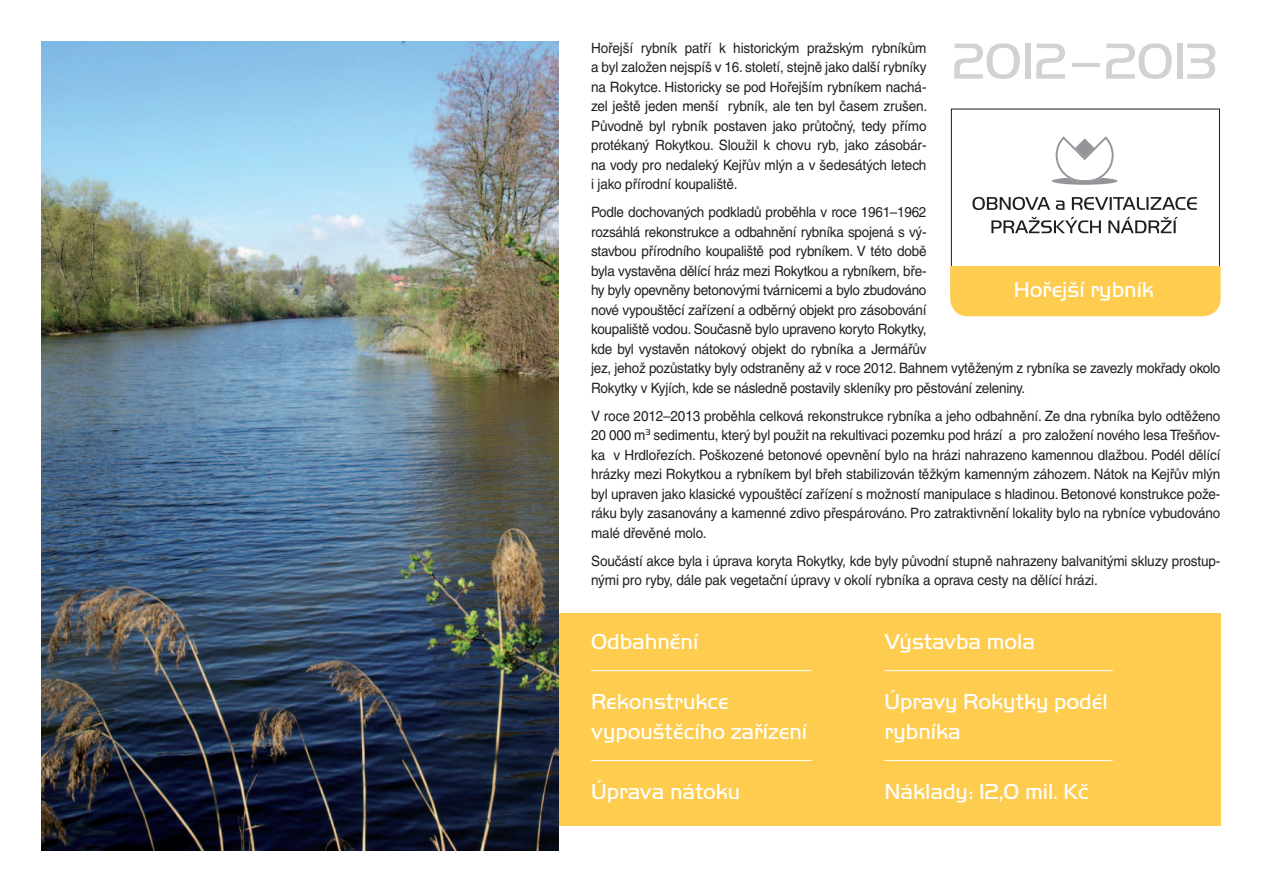
<style>
.page{position:relative;width:1263px;height:893px;background:#fff}
.page>*{position:absolute;margin:0;border:0;box-sizing:border-box;transform-origin:0 0}
.letopocet{font:52.5px "Handel Gothic DOT Ligh";letter-spacing:-.005em;color:#d1d2d4}
.Handel_15{font:22.5px/30px "Handel Gothic DOT Ligh";color:#fff}
.Handel_15_bez{font:22.5px "Handel Gothic DOT Ligh";color:#fff}
.Nazev{font:22.5px "Handel Gothic DOT Ligh";color:#fff}
.text{font:14.25px/19.5px "Helvetica CE";letter-spacing:-.02em;color:#231f20;text-align:justify;scale:.95 1}
</style>
<div class="page">
<div style="left:472px;top:613px;width:748px;height:213px;background:#fecc4e"></div>
<hr style="left:591px;top:670px;width:220px;height:1px;background:#fff">
<hr style="left:591px;top:760px;width:220px;height:1px;background:#fff">
<div style="left:951px;top:109px;width:269px;height:178px;border:1px solid #231f20"></div>
<svg style="left:972px;top:197px;width:78px;height:13px"></svg>
<svg style="left:1056px;top:201px;width:8px;height:9px"></svg>
<svg style="left:1072px;top:197px;width:125px;height:13px"></svg>
<svg style="left:991px;top:217px;width:110px;height:16px"></svg>
<svg style="left:1108px;top:217px;width:70px;height:16px"></svg>
<svg style="left:1052px;top:136px;width:65px;height:49px"></svg>
<div style="left:950px;top:266px;width:270px;height:50px;background:#fecc4e"></div>
<img style="left:41px;top:41px;width:517px;height:809px">
<hr style="left:884px;top:670px;width:229px;height:1px;background:#fff">
<hr style="left:884px;top:760px;width:229px;height:1px;background:#fff">
<p class="text" style="left:591px;top:38px;width:355px">Hořejší rybník patří k historickým pražským rybníkům a byl založen nejspíš v 16. století, stejně jako další rybníky na Rokytce. Historicky se pod Hořejším rybníkem nachá&shy;zel ještě jeden menší rybník, ale ten byl časem zrušen.<br>Původně byl rybník postaven jako průtočný, tedy přímo protékaný Rokytkou. Sloužil k chovu ryb, jako zásobár&shy;na vody pro nedaleký Kejřův mlýn a v šedesátých letech i jako přírodní koupaliště.</p>
<p class="text" style="left:591px;top:202px;width:664px;text-align:left">Podle dochovaných podkladů proběhla v roce 1961–1962<br>rozsáhlá rekonstrukce a odbahnění rybníka spojená s vý-<br>stavbou přírodního koupaliště pod rybníkem. V této době<br>byla vystavěna dělící hráz mezi Rokytkou a rybníkem, bře-<br>hy byly opevněny betonovými tvárnicemi a bylo zbudováno<br>nové vypouštěcí zařízení a odběrný objekt pro zásobování<br>koupaliště vodou. Současně bylo upraveno koryto Rokytky,<br>kde byl vystavěn nátokový objekt do rybníka a Jermářův<br>jez, jehož pozůstatky byly odstraněny až v roce 2012. Bahnem vytěženým z rybníka se zavezly mokřady okolo Rokytky v Kyjích, kde se následně postavily skleníky pro pěstování zeleniny.</p>
<p class="text" style="left:591px;top:406px;width:664px">V roce 2012–2013 proběhla celková rekonstrukce rybníka a jeho odbahnění. Ze dna rybníka bylo odtěženo 20 000 m<sup>3</sup> sedimentu, který byl použit na rekultivaci pozemku pod hrází a pro založení nového lesa Třešňov&shy;ka v Hrdlořezích. Poškozené betonové opevnění bylo na hrázi nahrazeno kamennou dlažbou. Podél dělící hrázky mezi Rokytkou a rybníkem byl břeh stabilizován těžkým kamenným záhozem. Nátok na Kejřův mlýn byl upraven jako klasické vypouštěcí zařízení s možností manipulace s hladinou. Betonové konstrukce pože&shy;ráku byly zasanovány a kamenné zdivo přespárováno. Pro zatraktivnění lokality bylo na rybníce vybudováno malé dřevěné molo.</p>
<p class="text" style="left:591px;top:551px;width:664px">Součástí akce byla i úprava koryta Rokytky, kde byly původní stupně nahrazeny balvanitými skluzy prostup&shy;nými pro ryby, dále pak vegetační úpravy v okolí rybníka a oprava cesty na dělící hrázi.</p>
<p class="letopocet" style="left:952px;top:31px;width:266px">2012–2013</p>
<p class="Nazev" style="left:1014px;top:277px;width:142px">Hořejší rybník</p>
<p class="Handel_15" style="left:591px;top:627px;width:109px">Odbahnění</p>
<p class="Handel_15" style="left:591px;top:686px;width:218px">Rekonstrukce vypouštěcího zařízení</p>
<p class="Handel_15_bez" style="left:591px;top:778px;width:151px">Úprava nátoku</p>
<p class="Handel_15" style="left:884px;top:627px;width:152px">Výstavba mola</p>
<p class="Handel_15" style="left:884px;top:686px;width:225px">Úpravy Rokytky podél rybníka</p>
<p class="Handel_15_bez" style="left:884px;top:778px;width:206px">Náklady: 12,0 mil. Kč</p>
</div>
